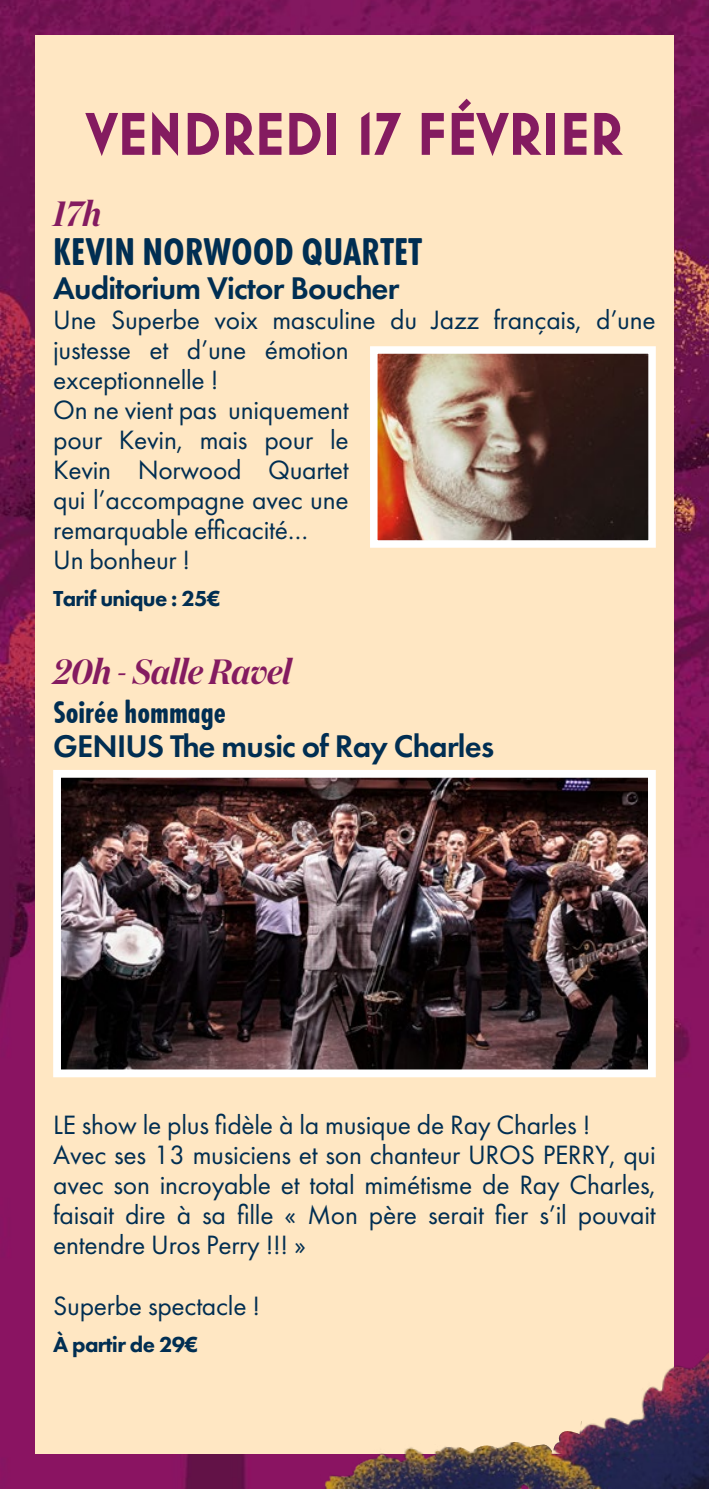
<style>
.page{position:relative;width:709px;height:1489px;background:#fff}
.page>*{position:absolute;margin:0;border:0;box-sizing:border-box;transform-origin:0 0}
.t1{font:700 61px "Mostra Nuova";color:#841b60}
.t2{font:700 40px "Futura Round Cond";color:#002e52}
.t3{font:italic 600 35px "Domaine Disp Nar";color:#841b60}
.t4{font:600 32.5px "Futura PT";letter-spacing:-.025em;color:#002e52}
.t5{font:700 32.5px "Futura Round Cond";color:#002e52}
.t6{font:27.5px/30px "Futura PT";letter-spacing:-.01em;color:#002e52}
.t7{font:800 22.5px "Futura PT";letter-spacing:-.03em;color:#002e52}
</style>
<div class="page">
<img style="left:0;top:0;width:709px;height:1488px">
<div style="left:35px;top:35px;width:638px;height:1418px;background:#ffe7c3"></div>
<img style="left:62px;top:779px;width:585px;height:289px">
<div style="left:53px;top:770px;width:603px;height:307px;border:8px solid #fff"></div>
<img style="left:379px;top:355px;width:268px;height:183px">
<div style="left:370px;top:346px;width:286px;height:201px;border:8px solid #fff"></div>
<img style="left:297px;top:1346px;width:412px;height:142px">
<h1 class="t1" style="left:86px;top:98px;width:538px">VENDREDI 17 FÉVRIER</h1>
<p class="t3" style="left:53px;top:192px;width:49px">17h</p>
<h2 class="t2" style="left:53px;top:226px;width:370px">KEVIN NORWOOD QUARTET</h2>
<p class="t4" style="left:53px;top:267px;width:348px">Auditorium Victor Boucher</p>
<p class="t6" style="left:53px;top:304px;width:604px">Une Superbe voix masculine du Jazz français, d’une justesse et d’une émotion<br>exceptionnelle !<br>On ne vient pas uniquement<br>pour Kevin, mais pour le<br>Kevin Norwood Quartet<br>qui l’accompagne avec une<br>remarquable efficacité…<br>Un bonheur !</p>
<p class="t7" style="left:53px;top:584px;width:169px">Tarif unique : 25€</p>
<p class="t3" style="left:53px;top:649px;width:239px">20h - Salle Ravel</p>
<p class="t5" style="left:53px;top:691px;width:174px">Soirée hommage</p>
<p class="t4" style="left:53px;top:725px;width:442px">GENIUS The music of Ray Charles</p>
<p class="t6" style="left:53px;top:1110px;width:604px">LE show le plus fidèle à la musique de Ray Charles !<br>Avec ses 13 musiciens et son chanteur UROS PERRY, qui avec son incroyable et total mimétisme de Ray Charles, faisait dire à sa fille « Mon père serait fier s’il pouvait entendre Uros Perry !!! »</p>
<p class="t6" style="left:53px;top:1290px;width:208px">Superbe spectacle !</p>
<p class="t7" style="left:53px;top:1329px;width:146px">À partir de 29€</p>
</div>
